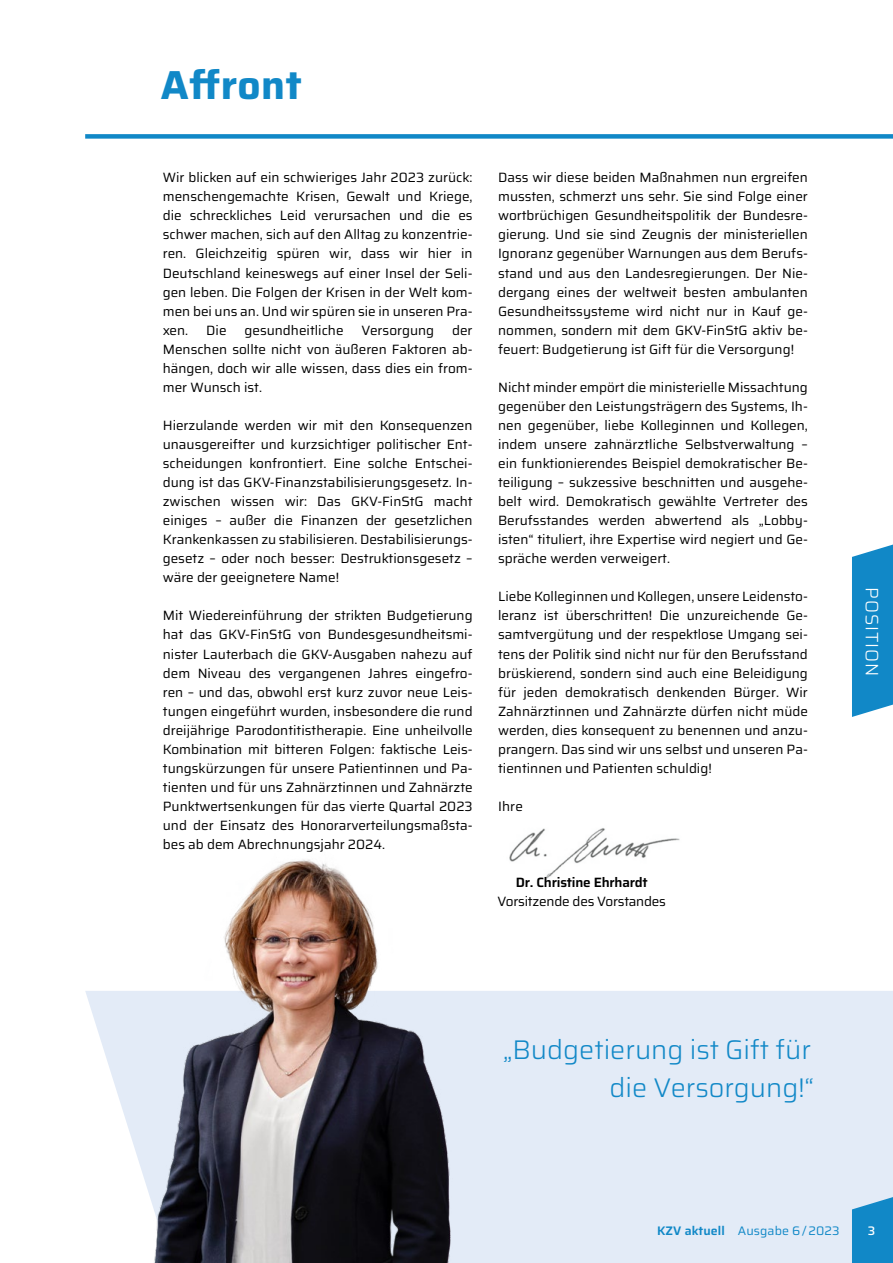
<style>
.page{position:relative;width:893px;height:1263px;background:#fff}
.page>*{position:absolute;margin:0;border:0;box-sizing:border-box;transform-origin:0 0}
.t1{font:700 40.5px "Saira";letter-spacing:.01em;color:#1188c7}
.t2{font:300 27px/38.1px "Saira";color:#1188c7;text-align:right}
.t3{font:300 18px "Saira";letter-spacing:.05em;color:#fff}
.t4{font:13.5px/19px "Saira";color:#000;text-align:justify}
.t5{font:600 13.5px "Saira";letter-spacing:-.015em;color:#000}
.t6{font:12.3px "Saira";letter-spacing:.01em;color:#1188c7}
.t7{font:500 12.3px "Saira";color:#fff}
.s1{font-weight:600}
</style>
<div class="page">
<svg style="left:85px;top:991px;width:808px;height:272px;background:#e5ecf7"></svg>
<div style="left:85px;top:134px;width:808px;height:5px;background:#1188c7"></div>
<img style="left:509px;top:828px;width:171px;height:51px">
<img style="left:137px;top:859px;width:317px;height:404px">
<svg style="left:852px;top:1193px;width:41px;height:70px;background:#2f96ce"></svg>
<svg style="left:852px;top:544px;width:41px;height:173px;background:#2290cb"></svg>
<h1 class="t1" style="left:161px;top:52px;width:143px">Affront</h1>
<p class="t4" style="left:163px;top:168px;width:311px">Wir blicken auf ein schwieriges Jahr 2023 zurück: menschengemachte Krisen, Gewalt und Kriege, die schreckliches Leid verursachen und die es schwer machen, sich auf den Alltag zu konzentrie&shy;ren. Gleichzeitig spüren wir, dass wir hier in Deutschland keineswegs auf einer Insel der Seli&shy;gen leben. Die Folgen der Krisen in der Welt kom&shy;men bei uns an. Und wir spüren sie in unseren Pra&shy;xen.</p>
<p class="t4" style="left:163px;top:320px;width:311px;text-indent:289px">der Menschen sollte nicht von äußeren Faktoren ab&shy;hängen, doch wir alle wissen, dass dies ein from&shy;mer Wunsch ist.</p>
<p class="t4" style="left:163px;top:415px;width:311px">Hierzulande werden wir mit den Konsequenzen unausgereifter und kurzsichtiger politischer Ent&shy;scheidungen konfrontiert. Eine solche Entschei&shy;dung ist das GKV-Finanzstabilisierungsgesetz. In&shy;zwischen wissen wir: Das GKV-FinStG macht einiges – außer die Finanzen der gesetzlichen Krankenkassen zu stabilisieren. Destabilisierungs&shy;gesetz – oder noch besser: Destruktionsgesetz – wäre der geeignetere Name!</p>
<p class="t4" style="left:163px;top:606px;width:311px">Mit Wiedereinführung der strikten Budgetierung hat das GKV-FinStG von Bundesgesundheitsmi&shy;nister Lauterbach die GKV-Ausgaben nahezu auf dem Niveau des vergangenen Jahres eingefro&shy;ren – und das, obwohl erst kurz zuvor neue Leis&shy;tungen eingeführt wurden, insbesondere die rund dreijährige Parodontitistherapie. Eine unheilvolle Kombination mit bitteren Folgen: faktische Leis&shy;tungskürzungen für unsere Patientinnen und Pa&shy;tienten und für uns Zahnärztinnen und Zahnärzte Punktwertsenkungen für das vierte Quartal 2023 und der Einsatz des Honorarverteilungsmaßsta&shy;bes ab dem Abrechnungsjahr 2024.</p>
<p class="t4" style="left:206px;top:320px;width:22px">Die</p>
<p class="t4" style="left:245px;top:320px;width:100px">gesundheitliche</p>
<p class="t4" style="left:362px;top:320px;width:74px">Versorgung</p>
<p class="t4" style="left:498px;top:168px;width:311px">Dass wir diese beiden Maßnahmen nun ergreifen mussten, schmerzt uns sehr. Sie sind Folge einer wortbrüchigen Gesundheitspolitik der Bundesre&shy;gierung. Und sie sind Zeugnis der ministeriellen Ignoranz gegenüber Warnungen aus dem Berufs&shy;stand und aus den Landesregierungen. Der Nie&shy;dergang eines der weltweit besten ambulanten Gesundheitssysteme wird nicht nur in Kauf ge&shy;nommen, sondern mit dem GKV-FinStG aktiv be&shy;feuert: Budgetierung ist Gift für die Versorgung!</p>
<p class="t4" style="left:498px;top:377px;width:311px;text-align:left">Nicht minder empört die ministerielle Missachtung gegenüber den Leistungsträgern des Systems, Ih&shy;nen gegenüber, liebe Kolleginnen und Kollegen, indem unsere zahnärztliche Selbstverwaltung – ein funktionierendes Beispiel demokratischer Be&shy;teiligung – sukzessive beschnitten und ausgehe&shy;belt wird. Demokratisch gewählte Vertreter des Berufsstandes werden abwertend als „Lobby&shy;isten“ tituliert, ihre Expertise wird negiert und Ge&shy;spräche werden verweigert.</p>
<p class="t4" style="left:498px;top:587px;width:311px">Liebe Kolleginnen und Kollegen, unsere Leidensto&shy;leranz ist überschritten! Die unzureichende Ge&shy;samtvergütung und der respektlose Umgang sei&shy;tens der Politik sind nicht nur für den Berufsstand brüskierend, sondern sind auch eine Beleidigung für jeden demokratisch denkenden Bürger. Wir Zahnärztinnen und Zahnärzte dürfen nicht müde werden, dies konsequent zu benennen und anzu&shy;prangern. Das sind wir uns selbst und unseren Pa&shy;tientinnen und Patienten schuldig!</p>
<p class="t4" style="left:498px;top:796px;width:26px">Ihre</p>
<p class="t5" style="left:516px;top:871px;width:134px">Dr. Christine Ehrhardt</p>
<p class="t4" style="left:497px;top:891px;width:170px">Vorsitzende des Vorstandes</p>
<h3 class="t3" style="left:887px;top:587px;width:91px;rotate:90deg">POSITION</h3>
<h2 class="t2" style="left:503px;top:1029px;width:312px">„Budgetierung ist Gift für die Versorgung!“</h2>
<p class="t6" style="left:657px;top:1221px;width:184px"><span class="s1">KZV aktuell</span> Ausgabe 6/2023</p>
<p class="t7" style="left:868px;top:1221px;width:9px">3</p>
</div>
